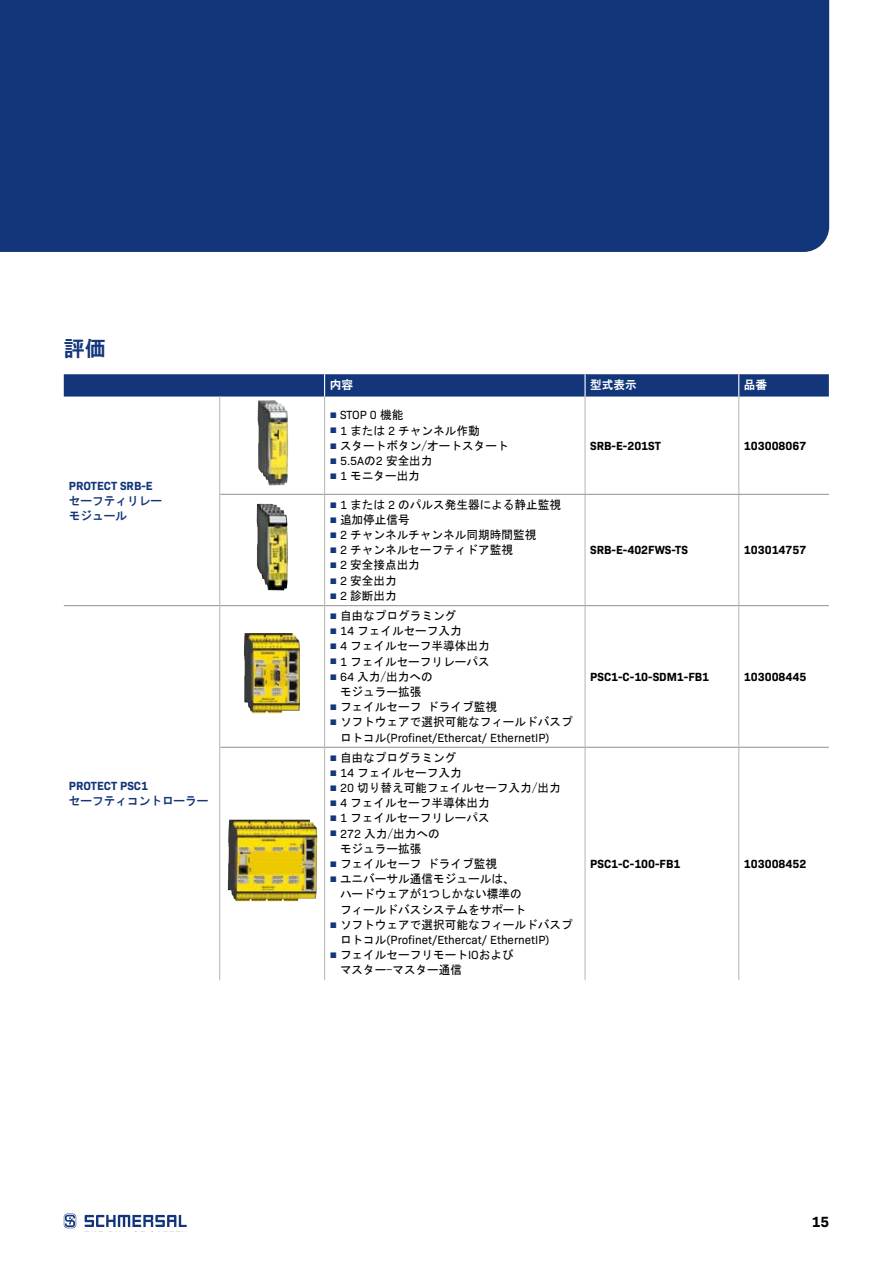
<style>
.page{position:relative;width:893px;height:1263px;background:#fff}
.page>*{position:absolute;margin:0;border:0;box-sizing:border-box;transform-origin:0 0}
.t1{font:21px "HG Gothic E";color:#13357a}
.t2{font:700 15px "Bio Sans";color:#000}
.t3{font:12px/15.1px "MS Gothic";color:#000}
.t4{font:700 12px "Bio Sans";color:#000}
.t5{font:12px "Bio Sans";color:#000}
.t6{font:12px/15px "HG Gothic E";color:#13357a}
.t7{font:700 12px "Bio Sans";color:#13357a}
.t8{font:12px "HG Gothic E";color:#fff}
.s1{font-family:"Arial";color:#13357a}
.s2{font-family:"MS Gothic"}
.s3{font-family:"Bio Sans"}
</style>
<div class="page">
<svg style="left:85px;top:1215px;width:102px;height:12px"></svg>
<svg style="left:64px;top:1213px;width:12px;height:15px"></svg>
<svg style="left:64px;top:374px;width:765px;height:23px;background:#1b3b7e"></svg>
<hr style="left:219px;top:397px;width:1px;height:97px;background:#bcbcbc">
<hr style="left:324px;top:397px;width:1px;height:97px;background:#bcbcbc">
<hr style="left:584px;top:397px;width:2px;height:97px;background:#bcbcbc">
<hr style="left:738px;top:397px;width:1px;height:97px;background:#bcbcbc">
<hr style="left:219px;top:494px;width:1px;height:111px;background:#bcbcbc">
<hr style="left:324px;top:495px;width:1px;height:110px;background:#bcbcbc">
<hr style="left:584px;top:495px;width:2px;height:110px;background:#bcbcbc">
<hr style="left:738px;top:495px;width:1px;height:110px;background:#bcbcbc">
<hr style="left:219px;top:606px;width:1px;height:141px;background:#bcbcbc">
<hr style="left:324px;top:606px;width:1px;height:141px;background:#bcbcbc">
<hr style="left:584px;top:606px;width:2px;height:141px;background:#bcbcbc">
<hr style="left:738px;top:606px;width:1px;height:141px;background:#bcbcbc">
<hr style="left:219px;top:747px;width:1px;height:233px;background:#bcbcbc">
<hr style="left:324px;top:748px;width:1px;height:232px;background:#bcbcbc">
<hr style="left:584px;top:748px;width:2px;height:232px;background:#bcbcbc">
<hr style="left:738px;top:748px;width:1px;height:232px;background:#bcbcbc">
<hr style="left:220px;top:494px;width:105px;height:1px;background:#9d9d9c">
<hr style="left:325px;top:494px;width:260px;height:1px;background:#9d9d9c">
<hr style="left:585px;top:494px;width:154px;height:1px;background:#9d9d9c">
<hr style="left:739px;top:494px;width:90px;height:1px;background:#9d9d9c">
<hr style="left:64px;top:605px;width:156px;height:1px;background:#9d9d9c">
<hr style="left:220px;top:605px;width:105px;height:1px;background:#9d9d9c">
<hr style="left:325px;top:605px;width:260px;height:1px;background:#9d9d9c">
<hr style="left:585px;top:605px;width:154px;height:1px;background:#9d9d9c">
<hr style="left:739px;top:605px;width:90px;height:1px;background:#9d9d9c">
<hr style="left:220px;top:747px;width:105px;height:1px;background:#9d9d9c">
<hr style="left:325px;top:747px;width:260px;height:1px;background:#9d9d9c">
<hr style="left:585px;top:747px;width:154px;height:1px;background:#9d9d9c">
<hr style="left:739px;top:747px;width:90px;height:1px;background:#9d9d9c">
<img style="left:258px;top:400px;width:30px;height:85px">
<img style="left:257px;top:504px;width:31px;height:86px">
<img style="left:244px;top:633px;width:56px;height:80px">
<img style="left:228px;top:820px;width:89px;height:81px">
<div style="left:0;top:0;width:829px;height:252px;background:#13357a"></div>
<h1 class="t1" style="left:64px;top:337px;width:43px">評価</h1>
<p class="t7" style="left:69px;top:477px;width:85px">PROTECT SRB-E</p>
<p class="t6" style="left:69px;top:493px;width:95px">セーフティリレーモジュール</p>
<p class="t7" style="left:69px;top:776px;width:81px">PROTECT PSC1</p>
<p class="t6" style="left:69px;top:793px;width:141px">セーフティコントローラー</p>
<p class="t8" style="left:330px;top:379px;width:25px">内容</p>
<p class="t8" style="left:590px;top:379px;width:48px">型式表示</p>
<p class="t8" style="left:744px;top:379px;width:25px">品番</p>
<p class="t5" style="left:330px;top:406px;width:75px"><span class="s1">■</span> STOP 0 <span class="s2">機能</span></p>
<p class="t3" style="left:330px;top:423px;width:151px"><span class="s1">■</span> <span class="s3">1</span> または <span class="s3">2</span> チャンネル作動</p>
<p class="t3" style="left:330px;top:438px;width:181px"><span class="s1">■</span> スタートボタン/オートスタート</p>
<p class="t5" style="left:330px;top:452px;width:104px"><span class="s1">■</span> 5.5A<span class="s2">の</span>2 <span class="s2">安全出力</span></p>
<p class="t3" style="left:330px;top:468px;width:92px"><span class="s1">■</span> <span class="s3">1</span> モニター出力</p>
<p class="t3" style="left:330px;top:497px;width:233px"><span class="s1">■</span> <span class="s3">1</span> または <span class="s3">2</span> のパルス発生器による静止監視</p>
<p class="t3" style="left:330px;top:512px;width:82px"><span class="s1">■</span> 追加停止信号</p>
<p class="t3" style="left:330px;top:527px;width:208px"><span class="s1">■</span> <span class="s3">2</span> チャンネルチャンネル同期時間監視</p>
<p class="t3" style="left:330px;top:542px;width:185px"><span class="s1">■</span> <span class="s3">2</span> チャンネルセーフティドア監視</p>
<p class="t3" style="left:330px;top:558px;width:92px"><span class="s1">■</span> <span class="s3">2</span> 安全接点出力</p>
<p class="t3" style="left:330px;top:573px;width:68px"><span class="s1">■</span> <span class="s3">2</span> 安全出力</p>
<p class="t3" style="left:330px;top:588px;width:68px"><span class="s1">■</span> <span class="s3">2</span> 診断出力</p>
<p class="t3" style="left:330px;top:608px;width:128px"><span class="s1">■</span> 自由なプログラミング</p>
<p class="t3" style="left:330px;top:623px;width:134px"><span class="s1">■</span> <span class="s3">14</span> フェイルセーフ入力</p>
<p class="t3" style="left:330px;top:638px;width:162px"><span class="s1">■</span> <span class="s3">4</span> フェイルセーフ半導体出力</p>
<p class="t3" style="left:330px;top:654px;width:162px"><span class="s1">■</span> <span class="s3">1</span> フェイルセーフリレーパス</p>
<p class="t3" style="left:330px;top:669px;width:105px;text-align:center"><span class="s1">■</span> <span class="s3">64</span> 入力/出力へのモジュラー拡張</p>
<p class="t3" style="left:330px;top:699px;width:169px"><span class="s1">■</span> フェイルセーフ ドライブ監視</p>
<p class="t3" style="left:330px;top:714px;width:245px"><span class="s1">■</span> ソフトウェアで選択可能なフィールドバスプ</p>
<p class="t5" style="left:340px;top:728px;width:211px"><span class="s2">ロトコル</span>(Profinet/Ethercat/ EthernetIP)</p>
<p class="t3" style="left:330px;top:750px;width:128px"><span class="s1">■</span> 自由なプログラミング</p>
<p class="t3" style="left:330px;top:765px;width:134px"><span class="s1">■</span> <span class="s3">14</span> フェイルセーフ入力</p>
<p class="t3" style="left:330px;top:780px;width:233px"><span class="s1">■</span> <span class="s3">20</span> 切り替え可能フェイルセーフ入力/出力</p>
<p class="t3" style="left:330px;top:795px;width:162px"><span class="s1">■</span> <span class="s3">4</span> フェイルセーフ半導体出力</p>
<p class="t3" style="left:330px;top:810px;width:162px"><span class="s1">■</span> <span class="s3">1</span> フェイルセーフリレーパス</p>
<p class="t3" style="left:340px;top:826px;width:101px;text-indent:-10px"><span class="s1">■</span> <span class="s3">272</span> 入力/出力へのモジュラー拡張</p>
<p class="t3" style="left:330px;top:856px;width:169px"><span class="s1">■</span> フェイルセーフ ドライブ監視</p>
<p class="t3" style="left:340px;top:871px;width:188px;text-indent:-10px"><span class="s1">■</span> ユニバーサル通信モジュールは、ハードウェアが<span class="s3">1</span>つしかない標準のフィールドバスシステムをサポート</p>
<p class="t3" style="left:330px;top:917px;width:245px"><span class="s1">■</span> ソフトウェアで選択可能なフィールドバスプ</p>
<p class="t5" style="left:340px;top:931px;width:211px"><span class="s2">ロトコル</span>(Profinet/Ethercat/ EthernetIP)</p>
<p class="t3" style="left:340px;top:947px;width:175px;text-indent:-10px"><span class="s1">■</span> フェイルセーフリモート<span class="s3">IO</span>およびマスター-マスター通信</p>
<p class="t4" style="left:590px;top:436px;width:72px">SRB-E-201ST</p>
<p class="t4" style="left:744px;top:436px;width:64px">103008067</p>
<p class="t4" style="left:590px;top:541px;width:99px">SRB-E-402FWS-TS</p>
<p class="t4" style="left:744px;top:541px;width:64px">103014757</p>
<p class="t4" style="left:590px;top:667px;width:121px">PSC1-C-10-SDM1-FB1</p>
<p class="t4" style="left:744px;top:667px;width:64px">103008445</p>
<p class="t4" style="left:590px;top:855px;width:92px">PSC1-C-100-FB1</p>
<p class="t4" style="left:744px;top:855px;width:64px">103008452</p>
<p class="t2" style="left:812px;top:1210px;width:19px">15</p>
</div>
